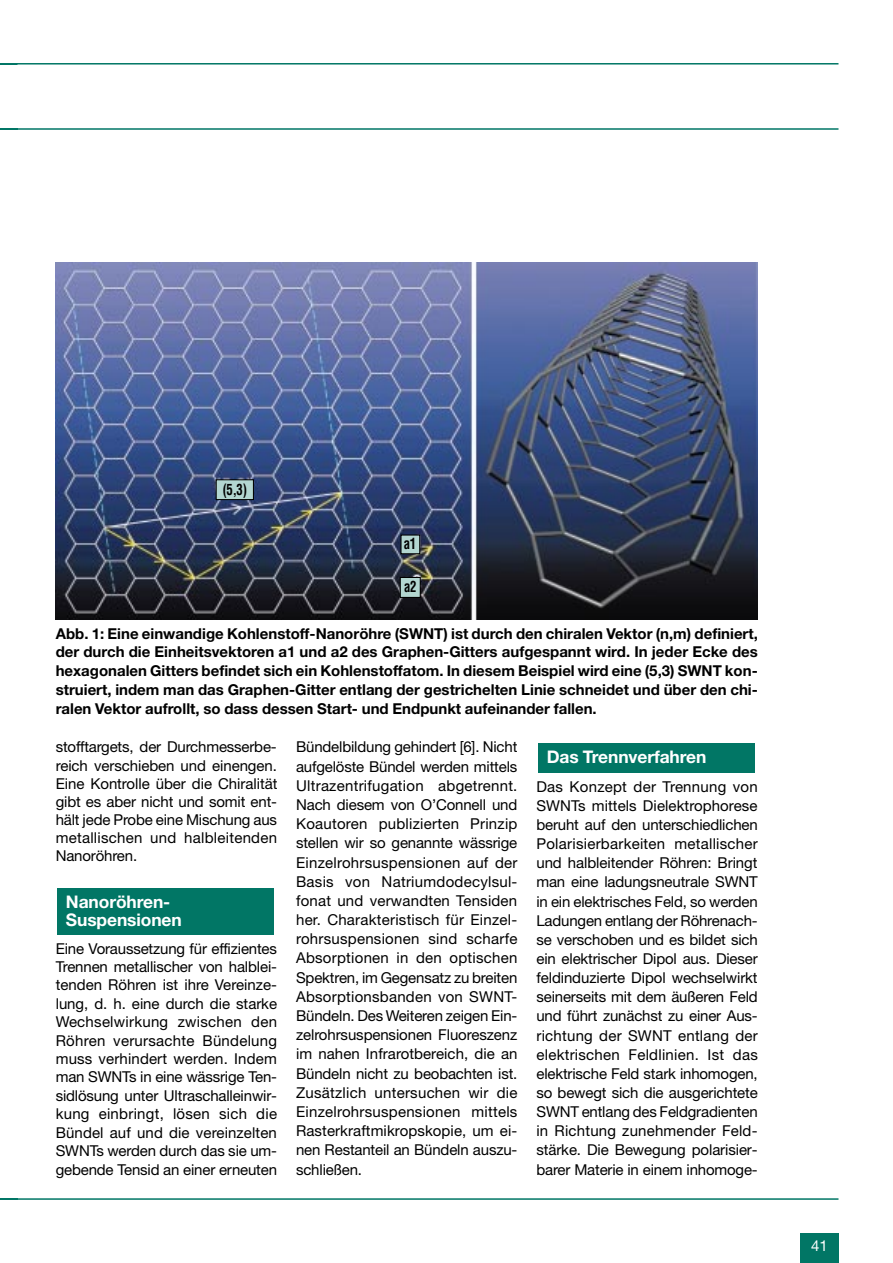
<style>
.page{position:relative;width:893px;height:1263px;background:#fff}
.page>*{position:absolute;margin:0;border:0;box-sizing:border-box;transform-origin:0 0}
.t1{font:700 17.4px/18.8px "Helvetica Neue";letter-spacing:-.005em;color:#fff}
.t2{font:15px/19.2px "Helvetica Neue";letter-spacing:-.01em;color:#000;text-align:justify}
.t3{font:700 15px/18.8px "Helvetica Neue";color:#000;text-align:justify}
.t4{font:700 condensed 15px "Helvetica";color:#000;scale:.85 1}
.t5{font:15px "Helvetica Neue";color:#fff}
</style>
<div class="page">
<div style="left:800px;top:1233px;width:38px;height:30px;background:#017665"></div>
<img style="left:56px;top:262px;width:701px;height:358px">
<div style="left:538px;top:743px;width:217px;height:30px;background:#017665"></div>
<div style="left:57px;top:888px;width:217px;height:47px;background:#017665"></div>
<div style="left:216px;top:480px;width:37px;height:20px;background:#b3d6d1"></div>
<div style="left:216px;top:479px;width:38px;height:21px;border:1px solid #000"></div>
<div style="left:401px;top:535px;width:19px;height:19px;background:#b3d6d1"></div>
<div style="left:400px;top:535px;width:20px;height:19px;border:1px solid #000"></div>
<div style="left:400px;top:577px;width:20px;height:20px;background:#b3d6d1"></div>
<div style="left:400px;top:577px;width:21px;height:21px;border:1px solid #000"></div>
<hr style="left:0;top:63px;width:838px;height:2px;background:#017665">
<hr style="left:0;top:128px;width:838px;height:2px;background:#017665">
<hr style="left:0;top:1198px;width:838px;height:2px;background:#017665">
<p class="t4" style="left:223px;top:483px;width:30px">(5,3)</p>
<p class="t4" style="left:404px;top:538px;width:16px">a1</p>
<p class="t4" style="left:404px;top:581px;width:16px">a2</p>
<p class="t3" style="left:56px;top:625px;width:703px">Abb. 1: Eine einwandige Kohlenstoff-Nanoröhre (SWNT) ist durch den chiralen Vektor (n,m) definiert, der durch die Einheitsvektoren a1 und a2 des Graphen-Gitters aufgespannt wird. In jeder Ecke des hexagonalen Gitters befindet sich ein Kohlenstoffatom. In diesem Beispiel wird eine (5,3) SWNT kon&shy;struiert, indem man das Graphen-Gitter entlang der gestrichelten Linie schneidet und über den chi&shy;ralen Vektor aufrollt, so dass dessen Start- und Endpunkt aufeinander fallen.</p>
<p class="t2" style="left:56px;top:740px;width:223px;line-height:18.1px">stofftargets, der Durchmesserbe&shy;reich verschieben und einengen.<br>Eine Kontrolle über die Chiralität gibt es aber nicht und somit ent&shy;hält jede Probe eine Mischung aus metallischen und halbleitenden Nanoröhren.</p>
<p class="t2" style="left:296px;top:739px;width:223px">Bündelbildung gehindert [6]. Nicht aufgelöste Bündel werden mittels Ultrazentrifugation abgetrennt.<br>Nach diesem von O’Connell und Koautoren publizierten Prinzip stellen wir so genannte wässrige Einzelrohrsuspensionen auf der Basis von Natriumdodecylsul&shy;fonat und verwandten Tensiden her. Charakteristisch für Einzel&shy;rohrsuspensionen sind scharfe Absorptionen in den optischen Spektren, im Gegensatz zu breiten Absorptionsbanden von SWNT-Bündeln. Des Weiteren zeigen Ein&shy;zelrohrsuspensionen Fluoreszenz im nahen Infrarotbereich, die an Bündeln nicht zu beobachten ist.<br>Zusätzlich untersuchen wir die Einzelrohrsuspensionen mittels Rasterkraftmikropskopie, um ei&shy;nen Restanteil an Bündeln auszu&shy;schließen.</p>
<p class="t1" style="left:546px;top:749px;width:161px">Das Trennverfahren</p>
<p class="t2" style="left:536px;top:778px;width:223px">Das Konzept der Trennung von SWNTs mittels Dielektrophorese beruht auf den unterschiedlichen Polarisierbarkeiten metallischer und halbleitender Röhren: Bringt man eine ladungsneutrale SWNT in ein elektrisches Feld, so werden Ladungen entlang der Röhrenach&shy;se verschoben und es bildet sich ein elektrischer Dipol aus. Dieser feldinduzierte Dipol wechselwirkt seinerseits mit dem äußeren Feld und führt zunächst zu einer Aus&shy;richtung der SWNT entlang der elektrischen Feldlinien. Ist das elektrische Feld stark inhomogen, so bewegt sich die ausgerichtete SWNT entlang des Feldgradienten in Richtung zunehmender Feld&shy;stärke. Die Bewegung polarisier&shy;barer Materie in einem inhomoge-</p>
<p class="t1" style="left:66px;top:894px;width:117px">Nanoröhren-<br>Suspensionen</p>
<p class="t2" style="left:56px;top:940px;width:223px;line-height:18.5px">Eine Voraussetzung für effizientes Trennen metallischer von halblei&shy;tenden Röhren ist ihre Vereinze&shy;lung, d. h. eine durch die starke Wechselwirkung zwischen den Röhren verursachte Bündelung muss verhindert werden. Indem man SWNTs in eine wässrige Ten&shy;sidlösung unter Ultraschalleinwir&shy;kung einbringt, lösen sich die Bündel auf und die vereinzelten SWNTs werden durch das sie um&shy;gebende Tensid an einer erneuten</p>
<p class="t5" style="left:811px;top:1241px;width:18px">41</p>
</div>
